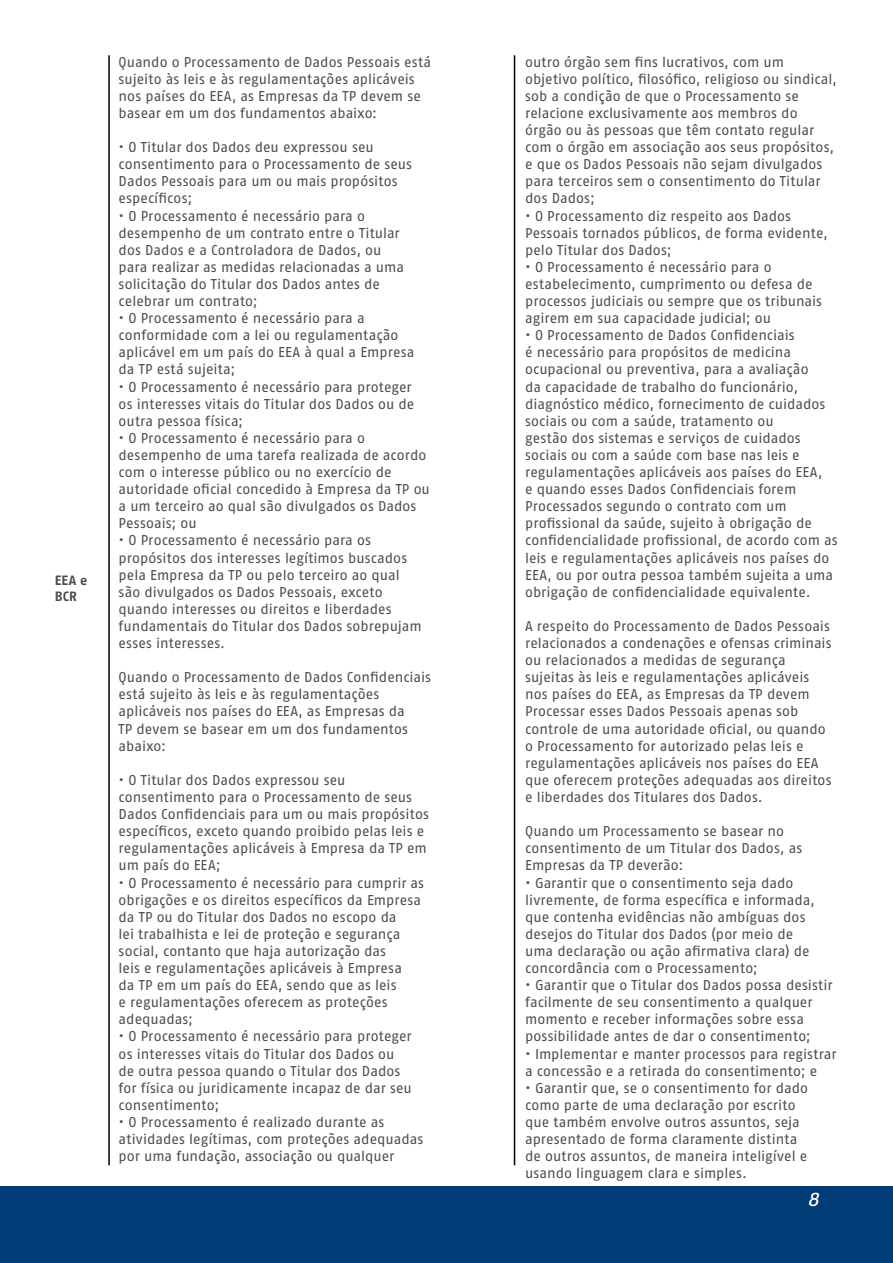
<style>
.page{position:relative;width:893px;height:1263px;background:#fff}
.page>*{position:absolute;margin:0;border:0;box-sizing:border-box;transform-origin:0 0}
.t1{font:21px "Sancoale Softened Medium Ital";color:#fff}
.t2{font:14.25px/17.1px "Fago OT";color:#4d4d4f}
.t3{font:700 13.5px/16.2px "Fago OT";letter-spacing:.005em;color:#4d4d4f}
</style>
<div class="page">
<div style="left:0;top:1186px;width:893px;height:77px;background:#003d77"></div>
<hr style="left:108px;top:55px;width:2px;height:1110px;background:#000">
<hr style="left:514px;top:55px;width:1px;height:1110px;background:#000">
<p class="t3" style="left:55px;top:572px;width:34px">EEA e<br>BCR</p>
<p class="t2" style="left:119px;top:53px;width:314px">Quando o Processamento de Dados Pessoais está sujeito às leis e às regulamentações aplicáveis nos países do EEA, as Empresas da TP devem se basear em um dos fundamentos abaixo:</p>
<p class="t2" style="left:119px;top:139px;width:295px">• O Titular dos Dados deu expressou seu consentimento para o Processamento de seus Dados Pessoais para um ou mais propósitos específicos;</p>
<p class="t2" style="left:119px;top:207px;width:287px">• O Processamento é necessário para o desempenho de um contrato entre o Titular dos Dados e a Controladora de Dados, ou para realizar as medidas relacionadas a uma solicitação do Titular dos Dados antes de celebrar um contrato;</p>
<p class="t2" style="left:119px;top:310px;width:297px">• O Processamento é necessário para a conformidade com a lei ou regulamentação aplicável em um país do EEA à qual a Empresa da TP está sujeita;</p>
<p class="t2" style="left:119px;top:378px;width:297px">• O Processamento é necessário para proteger os interesses vitais do Titular dos Dados ou de outra pessoa física;</p>
<p class="t2" style="left:119px;top:429px;width:313px">• O Processamento é necessário para o desempenho de uma tarefa realizada de acordo com o interesse público ou no exercício de autoridade oficial concedido à Empresa da TP ou a um terceiro ao qual são divulgados os Dados Pessoais; ou</p>
<p class="t2" style="left:119px;top:532px;width:305px">• O Processamento é necessário para os propósitos dos interesses legítimos buscados pela Empresa da TP ou pelo terceiro ao qual são divulgados os Dados Pessoais, exceto quando interesses ou direitos e liberdades fundamentais do Titular dos Dados sobrepujam esses interesses.</p>
<p class="t2" style="left:119px;top:669px;width:314px">Quando o Processamento de Dados Confidenciais está sujeito às leis e às regulamentações aplicáveis nos países do EEA, as Empresas da<br>TP devem se basear em um dos fundamentos abaixo:</p>
<p class="t2" style="left:119px;top:771px;width:312px">• O Titular dos Dados expressou seu consentimento para o Processamento de seus Dados Confidenciais para um ou mais propósitos específicos, exceto quando proibido pelas leis e regulamentações aplicáveis à Empresa da TP em um país do EEA;</p>
<p class="t2" style="left:119px;top:874px;width:307px">• O Processamento é necessário para cumprir as obrigações e os direitos específicos da Empresa da TP ou do Titular dos Dados no escopo da<br>lei trabalhista e lei de proteção e segurança social, contanto que haja autorização das<br>leis e regulamentações aplicáveis à Empresa<br>da TP em um país do EEA, sendo que as leis<br>e regulamentações oferecem as proteções adequadas;</p>
<p class="t2" style="left:119px;top:1028px;width:295px">• O Processamento é necessário para proteger os interesses vitais do Titular dos Dados ou de outra pessoa quando o Titular dos Dados for física ou juridicamente incapaz de dar seu consentimento;</p>
<p class="t2" style="left:119px;top:1113px;width:306px">• O Processamento é realizado durante as atividades legítimas, com proteções adequadas por uma fundação, associação ou qualquer</p>
<p class="t2" style="left:525px;top:53px;width:313px">outro órgão sem fins lucrativos, com um objetivo político, filosófico, religioso ou sindical, sob a condição de que o Processamento se relacione exclusivamente aos membros do órgão ou às pessoas que têm contato regular com o órgão em associação aos seus propósitos, e que os Dados Pessoais não sejam divulgados para terceiros sem o consentimento do Titular dos Dados;</p>
<p class="t2" style="left:525px;top:207px;width:304px">• O Processamento diz respeito aos Dados<br>Pessoais tornados públicos, de forma evidente, pelo Titular dos Dados;</p>
<p class="t2" style="left:525px;top:258px;width:299px">• O Processamento é necessário para o estabelecimento, cumprimento ou defesa de processos judiciais ou sempre que os tribunais agirem em sua capacidade judicial; ou</p>
<p class="t2" style="left:525px;top:327px;width:314px">• O Processamento de Dados Confidenciais<br>é necessário para propósitos de medicina ocupacional ou preventiva, para a avaliação<br>da capacidade de trabalho do funcionário, diagnóstico médico, fornecimento de cuidados sociais ou com a saúde, tratamento ou<br>gestão dos sistemas e serviços de cuidados sociais ou com a saúde com base nas leis e regulamentações aplicáveis aos países do EEA,<br>e quando esses Dados Confidenciais forem Processados segundo o contrato com um profissional da saúde, sujeito à obrigação de confidencialidade profissional, de acordo com as leis e regulamentações aplicáveis nos países do EEA, ou por outra pessoa também sujeita a uma obrigação de confidencialidade equivalente.</p>
<p class="t2" style="left:525px;top:617px;width:308px">A respeito do Processamento de Dados Pessoais relacionados a condenações e ofensas criminais ou relacionados a medidas de segurança sujeitas às leis e regulamentações aplicáveis nos países do EEA, as Empresas da TP devem Processar esses Dados Pessoais apenas sob controle de uma autoridade oficial, ou quando o Processamento for autorizado pelas leis e regulamentações aplicáveis nos países do EEA que oferecem proteções adequadas aos direitos e liberdades dos Titulares dos Dados.</p>
<p class="t2" style="left:525px;top:823px;width:279px">Quando um Processamento se basear no consentimento de um Titular dos Dados, as<br>Empresas da TP deverão:</p>
<p class="t2" style="left:525px;top:874px;width:291px">• Garantir que o consentimento seja dado livremente, de forma específica e informada, que contenha evidências não ambíguas dos desejos do Titular dos Dados (por meio de uma declaração ou ação afirmativa clara) de concordância com o Processamento;</p>
<p class="t2" style="left:525px;top:976px;width:309px">• Garantir que o Titular dos Dados possa desistir facilmente de seu consentimento a qualquer momento e receber informações sobre essa possibilidade antes de dar o consentimento;</p>
<p class="t2" style="left:525px;top:1045px;width:313px">• Implementar e manter processos para registrar a concessão e a retirada do consentimento; e</p>
<p class="t2" style="left:525px;top:1079px;width:284px">• Garantir que, se o consentimento for dado como parte de uma declaração por escrito que também envolve outros assuntos, seja apresentado de forma claramente distinta de outros assuntos, de maneira inteligível e usando linguagem clara e simples.</p>
<h1 class="t1" style="left:808px;top:1190px;width:12px">8</h1>
</div>
